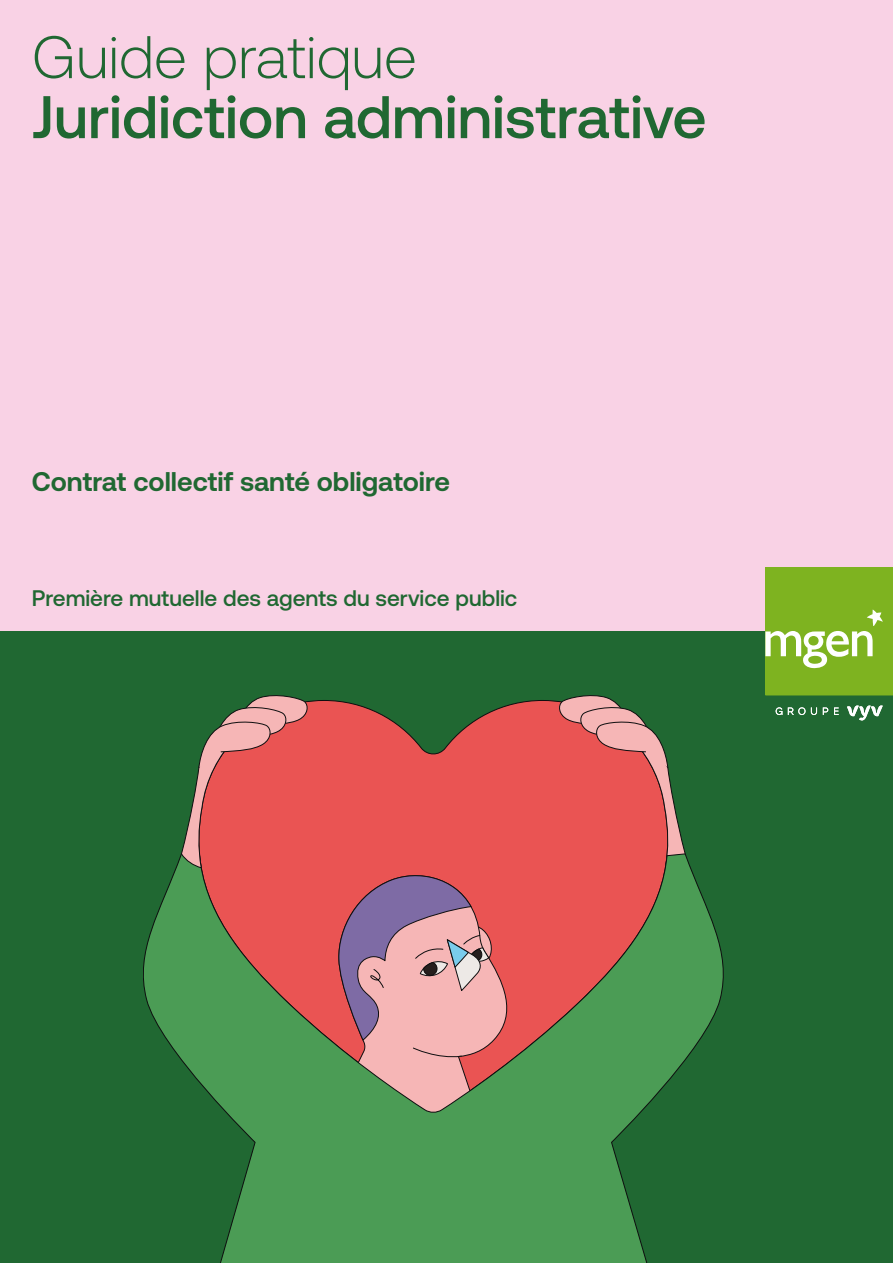
<style>
.page{position:relative;width:893px;height:1263px;background:#fff}
.page>*{position:absolute;margin:0;border:0;box-sizing:border-box;transform-origin:0 0}
.t1{font:500 60px "Aeonik MGEN";color:#206832}
.t2{font:300 60px "Aeonik MGEN";color:#206832}
.t3{font:700 27px "Aeonik MGEN";color:#206832}
.t4{font:500 22.5px "Aeonik MGEN";color:#206832}
</style>
<div class="page">
<div style="left:0;top:0;width:893px;height:631px;background:#f9d2e5"></div>
<div style="left:0;top:631px;width:893px;height:632px;background:#206832"></div>
<svg style="left:776px;top:707px;width:6px;height:8px"></svg>
<svg style="left:788px;top:707px;width:17px;height:8px"></svg>
<svg style="left:811px;top:707px;width:6px;height:8px"></svg>
<svg style="left:823px;top:707px;width:5px;height:8px"></svg>
<svg style="left:834px;top:707px;width:5px;height:8px"></svg>
<svg style="left:847px;top:705px;width:36px;height:15px"></svg>
<svg style="left:765px;top:568px;width:128px;height:127px;background:#8bba36"></svg>
<svg style="left:309px;top:700px;width:248px;height:153px;background:#d2554e"></svg>
<svg style="left:143px;top:853px;width:581px;height:410px"></svg>
<svg style="left:181px;top:695px;width:128px;height:174px"></svg>
<svg style="left:557px;top:695px;width:129px;height:174px"></svg>
<h1 class="t2" style="left:32px;top:24px;width:387px">Guide pratique</h1>
<h1 class="t1" style="left:32px;top:84px;width:676px">Juridiction administrative</h1>
<p class="t3" style="left:32px;top:466px;width:420px">Contrat collectif santé obligatoire</p>
<p class="t4" style="left:32px;top:586px;width:487px">Première mutuelle des agents du service public</p>
</div>
